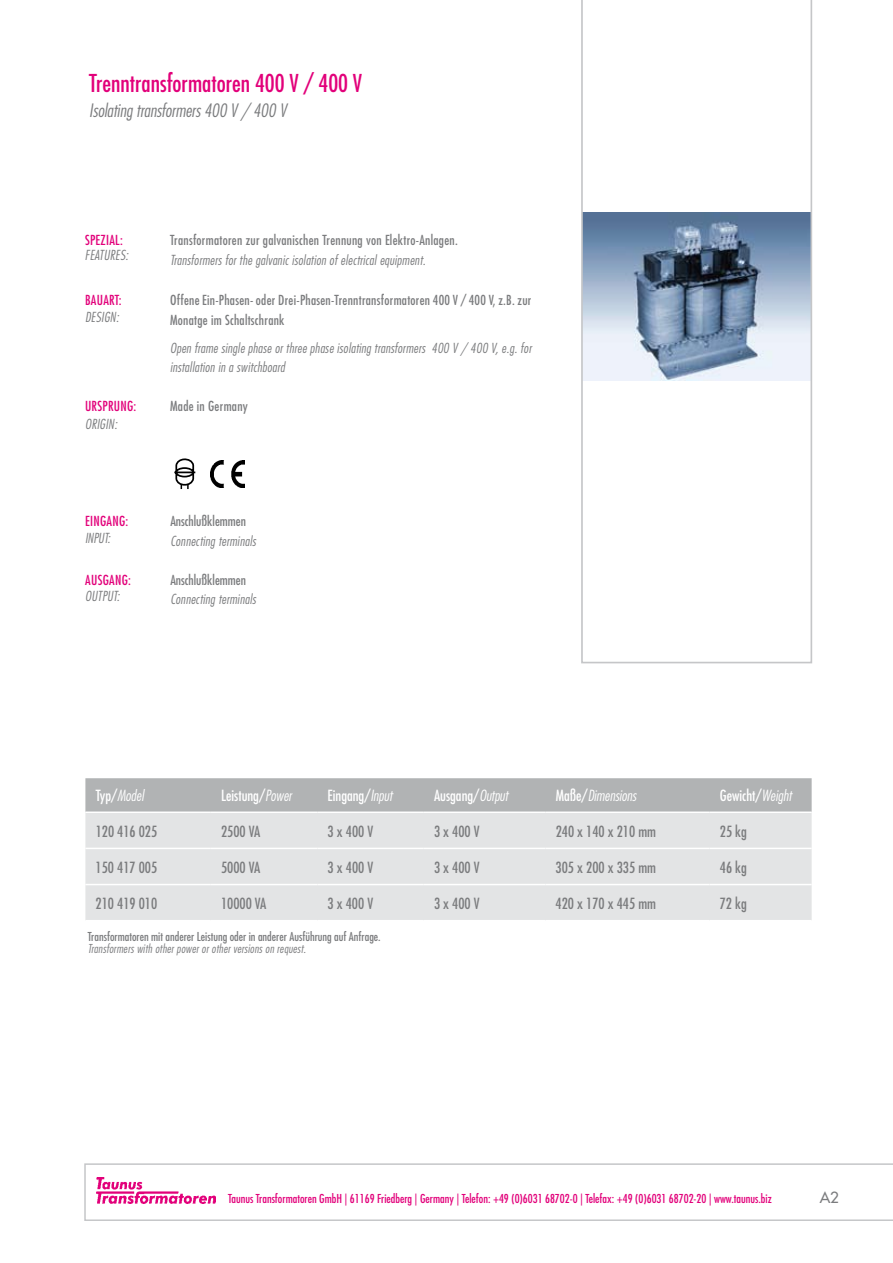
<style>
.page{position:relative;width:893px;height:1263px;background:#fff}
.page>*{position:absolute;margin:0;border:0;box-sizing:border-box;transform-origin:0 0}
.t1{font:condensed 24px "Futura Std";color:#e2007a}
.t2{font:italic 300 condensed 18px "Futura Std";color:#7b7c7e}
.t3{font:condensed 15px "Futura Std";color:#7b7c7e}
.t4{font:condensed 15px "Futura Std";color:#fff}
.t5{font:italic 300 condensed 15px "Futura Std";color:#fff}
.t6{font:500 15px "Futura Std";color:#7b7c7e}
.t7{font:italic 300 condensed 13.5px/19.5px "Futura Std";letter-spacing:.02em;color:#7b7c7e}
.t8{font:condensed 13.5px/19.5px "Futura Std";letter-spacing:.02em;color:#7b7c7e}
.t9{font:condensed 13.5px "Futura Std";letter-spacing:.02em;color:#e2007a}
.t10{font:condensed 13.5px "Futura Std";color:#7b7c7e}
.t11{font:condensed 12px "Futura Std";color:#e2007a}
.t12{font:condensed 12px "Futura Std";color:#7b7c7e}
.t13{font:italic 300 condensed 12px "Futura Std";letter-spacing:.02em;color:#7b7c7e}
.s1{font-weight:400;font-style:normal}
.s2{font-weight:300;font-style:italic}
</style>
<div class="page">
<svg style="left:84px;top:1163px;width:809px;height:58px"></svg>
<img style="left:96px;top:1178px;width:120px;height:25px">
<svg style="left:581px;top:0;width:231px;height:663px"></svg>
<div style="left:85px;top:778px;width:727px;height:33px;background:#b1b3b4"></div>
<div style="left:85px;top:813px;width:727px;height:107px;background:#e3e4e5"></div>
<hr style="left:85px;top:848px;width:126px;height:1px;background:#fff">
<hr style="left:211px;top:848px;width:106px;height:1px;background:#fff">
<hr style="left:317px;top:848px;width:107px;height:1px;background:#fff">
<hr style="left:424px;top:848px;width:121px;height:1px;background:#fff">
<hr style="left:545px;top:848px;width:165px;height:1px;background:#fff">
<hr style="left:710px;top:848px;width:102px;height:1px;background:#fff">
<hr style="left:85px;top:884px;width:126px;height:1px;background:#fff">
<hr style="left:211px;top:884px;width:106px;height:1px;background:#fff">
<hr style="left:317px;top:884px;width:107px;height:1px;background:#fff">
<hr style="left:424px;top:884px;width:121px;height:1px;background:#fff">
<hr style="left:545px;top:884px;width:165px;height:1px;background:#fff">
<hr style="left:710px;top:884px;width:102px;height:1px;background:#fff">
<img style="left:210px;top:461px;width:35px;height:26px">
<svg style="left:174px;top:458px;width:21px;height:31px"></svg>
<h1 class="t1" style="left:89px;top:69px;width:274px">Trenntransformatoren 400 V / 400 V</h1>
<h2 class="t2" style="left:89px;top:100px;width:199px">Isolating transformers 400 V / 400 V</h2>
<p class="t9" style="left:85px;top:232px;width:39px">SPEZIAL:</p>
<p class="t8" style="left:170px;top:230px;width:289px">Transformatoren zur galvanischen Trennung von Elektro-Anlagen.</p>
<p class="t7" style="left:170px;top:250px;width:257px">Transformers for the galvanic isolation of electrical equipment.</p>
<p class="t9" style="left:85px;top:292px;width:38px">BAUART:</p>
<p class="t8" style="left:170px;top:290px;width:363px">Offene Ein-Phasen- oder Drei-Phasen-Trenntransformatoren 400 V / 400 V, z.B. zur<br>Monatge im Schaltschrank</p>
<p class="t7" style="left:170px;top:338px;width:363px">Open frame single phase or three phase isolating transformers 400 V / 400 V, e.g. for installation in a switchboard</p>
<p class="t9" style="left:85px;top:398px;width:53px">URSPRUNG:</p>
<p class="t8" style="left:170px;top:396px;width:79px">Made in Germany</p>
<p class="t7" style="left:85px;top:246px;width:45px">FEATURES:</p>
<p class="t7" style="left:85px;top:308px;width:35px">DESIGN:</p>
<p class="t7" style="left:85px;top:415px;width:34px">ORIGIN:</p>
<p class="t9" style="left:85px;top:513px;width:45px">EINGANG:</p>
<p class="t10" style="left:170px;top:513px;width:77px">Anschlußklemmen</p>
<p class="t7" style="left:170px;top:531px;width:87px">Connecting terminals</p>
<p class="t9" style="left:85px;top:571px;width:47px">AUSGANG:</p>
<p class="t10" style="left:170px;top:571px;width:77px">Anschlußklemmen</p>
<p class="t7" style="left:170px;top:590px;width:87px">Connecting terminals</p>
<p class="t7" style="left:85px;top:529px;width:27px">INPUT:</p>
<p class="t7" style="left:85px;top:587px;width:36px">OUTPUT:</p>
<p class="t5" style="left:96px;top:787px;width:49px"><span class="s1">Typ/</span>Model</p>
<p class="t4" style="left:221px;top:787px;width:72px">Leistung/<span class="s2">Power</span></p>
<p class="t4" style="left:328px;top:787px;width:66px">Eingang/<span class="s2">Input</span></p>
<p class="t4" style="left:434px;top:787px;width:75px">Ausgang/<span class="s2">Output</span></p>
<p class="t5" style="left:556px;top:787px;width:82px"><span class="s1">Maße/</span>Dimensions</p>
<p class="t4" style="left:720px;top:787px;width:73px">Gewicht/<span class="s2">Weight</span></p>
<p class="t3" style="left:96px;top:822px;width:63px">120 416 025</p>
<p class="t3" style="left:221px;top:822px;width:41px">2500 VA</p>
<p class="t3" style="left:328px;top:822px;width:47px">3 x 400 V</p>
<p class="t3" style="left:434px;top:822px;width:47px">3 x 400 V</p>
<p class="t3" style="left:556px;top:822px;width:102px">240 x 140 x 210 mm</p>
<p class="t3" style="left:720px;top:822px;width:29px">25 kg</p>
<p class="t3" style="left:96px;top:858px;width:63px">150 417 005</p>
<p class="t3" style="left:221px;top:858px;width:41px">5000 VA</p>
<p class="t3" style="left:328px;top:858px;width:47px">3 x 400 V</p>
<p class="t3" style="left:434px;top:858px;width:47px">3 x 400 V</p>
<p class="t3" style="left:556px;top:858px;width:102px">305 x 200 x 335 mm</p>
<p class="t3" style="left:720px;top:858px;width:29px">46 kg</p>
<p class="t3" style="left:96px;top:894px;width:63px">210 419 010</p>
<p class="t3" style="left:221px;top:894px;width:47px">10000 VA</p>
<p class="t3" style="left:328px;top:894px;width:47px">3 x 400 V</p>
<p class="t3" style="left:434px;top:894px;width:47px">3 x 400 V</p>
<p class="t3" style="left:556px;top:894px;width:102px">420 x 170 x 445 mm</p>
<p class="t3" style="left:720px;top:894px;width:29px">72 kg</p>
<p class="t12" style="left:88px;top:929px;width:294px">Transformatoren mit anderer Leistung oder in anderer Ausführung auf Anfrage.</p>
<p class="t13" style="left:88px;top:941px;width:220px">Transformers with other power or other versions on request.</p>
<p class="t11" style="left:228px;top:1191px;width:545px">Taunus Transformatoren GmbH | 61169 Friedberg | Germany | Telefon: +49 (0)6031 68702-0 | Telefax: +49 (0)6031 68702-20 | www.taunus.biz</p>
<p class="t6" style="left:820px;top:1188px;width:21px">A2</p>
</div>
